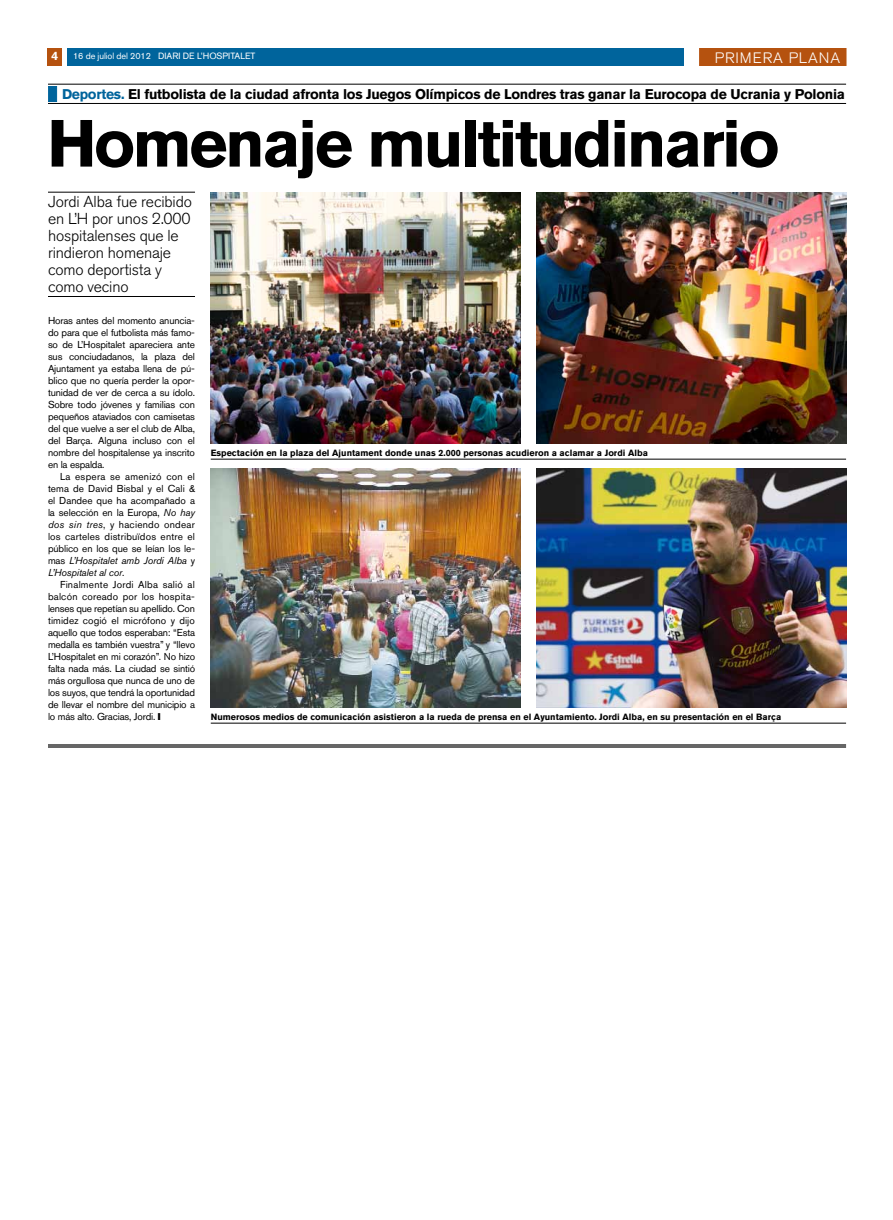
<style>
.page{position:relative;width:893px;height:1220px;background:#fff}
.page>*{position:absolute;margin:0;border:0;box-sizing:border-box;transform-origin:0 0}
.t1{font:700 66px "Akzidenz Grotesk BQ";letter-spacing:-.04em;color:#000}
.t2{font:300 15.8px/17px "Akzidenz Grotesk BQ";letter-spacing:-.01em;color:#000}
.t3{font:300 15px "Akzidenz Grotesk BQ";color:#fff}
.t4{font:700 14px "Akzidenz Grotesk BQ";letter-spacing:-.02em;color:#000}
.t5{font:10px/12px "Akzidenz Grotesk BQ";letter-spacing:-.015em;color:#000;text-align:justify}
.t6{font:700 9px "Akzidenz Grotesk BQ";color:#000}
.t7{font:9px "Akzidenz Grotesk BQ";color:#fff}
.t8{font:9px "Akzidenz Grotesk BQ";letter-spacing:-.01em;color:#fff}
.s1{font-weight:700;font-size:12px}
.s2{color:#00649c}
.s3{font-style:inherit}
.s4{font-style:italic}
</style>
<div class="page">
<div style="left:67px;top:48px;width:616px;height:18px;background:#00649c"></div>
<div style="left:48px;top:48px;width:14px;height:18px;background:#b5520f"></div>
<div style="left:699px;top:48px;width:147px;height:18px;background:#b5520f"></div>
<hr style="left:48px;top:744px;width:798px;height:4px;background:#666">
<hr style="left:48px;top:84px;width:798px;height:1px;background:#000">
<hr style="left:48px;top:103px;width:798px;height:1px;background:#000">
<div style="left:48px;top:86px;width:9px;height:16px;background:#00649c;border:1px solid #00649c"></div>
<hr style="left:48px;top:192px;width:147px;height:1px;background:#000">
<hr style="left:48px;top:296px;width:147px;height:1px;background:#000">
<img style="left:211px;top:192px;width:309px;height:252px">
<hr style="left:211px;top:459px;width:635px;height:1px;background:#000">
<img style="left:536px;top:192px;width:310px;height:252px">
<img style="left:211px;top:468px;width:309px;height:240px">
<img style="left:536px;top:468px;width:310px;height:240px">
<hr style="left:211px;top:723px;width:635px;height:1px;background:#000">
<h3 class="t3" style="left:715px;top:49px;width:11px">primera</h3>
<h3 class="t3" style="left:789px;top:49px;width:12px">plana</h3>
<p class="t8" style="left:52px;top:51px;width:33px"><span class="s1">4</span> 20</p>
<p class="t8" style="left:98px;top:51px;width:73px">setembre del 2010</p>
<p class="t7" style="left:177px;top:51px;width:99px">DIARI DE L’HOSPITALET</p>
<h3 class="t4" style="left:62px;top:86px;width:784px"><span class="s2">Deportes.</span> El futbolista de la ciudad afronta los Juegos Olímpicos de Londres tras ganar la Eurocopa de Ucrania y Polonia</h3>
<h1 class="t1" style="left:47px;top:105px;width:734px">Homenaje multitudinario</h1>
<p class="t7" style="left:73px;top:51px;width:184px"><span class="s3">16 de juliol del 2012</span> DIARI DE L’HOSPITALET</p>
<h2 class="t2" style="left:48px;top:194px;width:145px">Jordi Alba fue recibido en L’H por unos 2.000 hospitalenses que le rindieron homenaje como deportista y como vecino</h2>
<p class="t5" style="left:48px;top:314px;width:149px">Horas antes del momento anuncia&shy;do para que el futbolista más famo&shy;so de L’Hospitalet apareciera ante sus conciudadanos, la plaza del Ajuntament ya estaba llena de pú&shy;blico que no quería perder la opor&shy;tunidad de ver de cerca a su ídolo.<br>Sobre todo jóvenes y familias con pequeños ataviados con camisetas del que vuelve a ser el club de Alba, del Barça. Alguna incluso con el nombre del hospitalense ya inscrito en la espalda.</p>
<p class="t5" style="left:48px;top:470px;width:149px;text-indent:12px">La espera se amenizó con el tema de David Bisbal y el Cali &amp; el Dandee que ha acompañado a la selección en la Europa, <span class="s4">No hay dos sin tres</span>, y haciendo ondear los carteles distribuïdos entre el público en los que se leían los le&shy;mas <span class="s4">L’Hospitalet amb Jordi Alba</span> y <span class="s4">L’Hospitalet al cor</span>.</p>
<p class="t5" style="left:48px;top:578px;width:149px;text-indent:12px">Finalmente Jordi Alba salió al balcón coreado por los hospita&shy;lenses que repetían su apellido. Con timidez cogió el micrófono y dijo aquello que todos esperaban: “Esta medalla es también vuestra” y “llevo L’Hospitalet en mi corazón”. No hizo falta nada más. La ciudad se sintió más orgullosa que nunca de uno de los suyos, que tendrá la oportunidad de llevar el nombre del municipio a lo más alto. Gracias, Jordi.</p>
<p class="t6" style="left:211px;top:448px;width:439px">Espectación en la plaza del Ajuntament donde unas 2.000 personas acudieron a aclamar a Jordi Alba</p>
<p class="t6" style="left:211px;top:712px;width:572px">Numerosos medios de comunicación asistieron a la rueda de prensa en el Ayuntamiento. Jordi Alba, en su presentación en el Barça</p>
</div>
